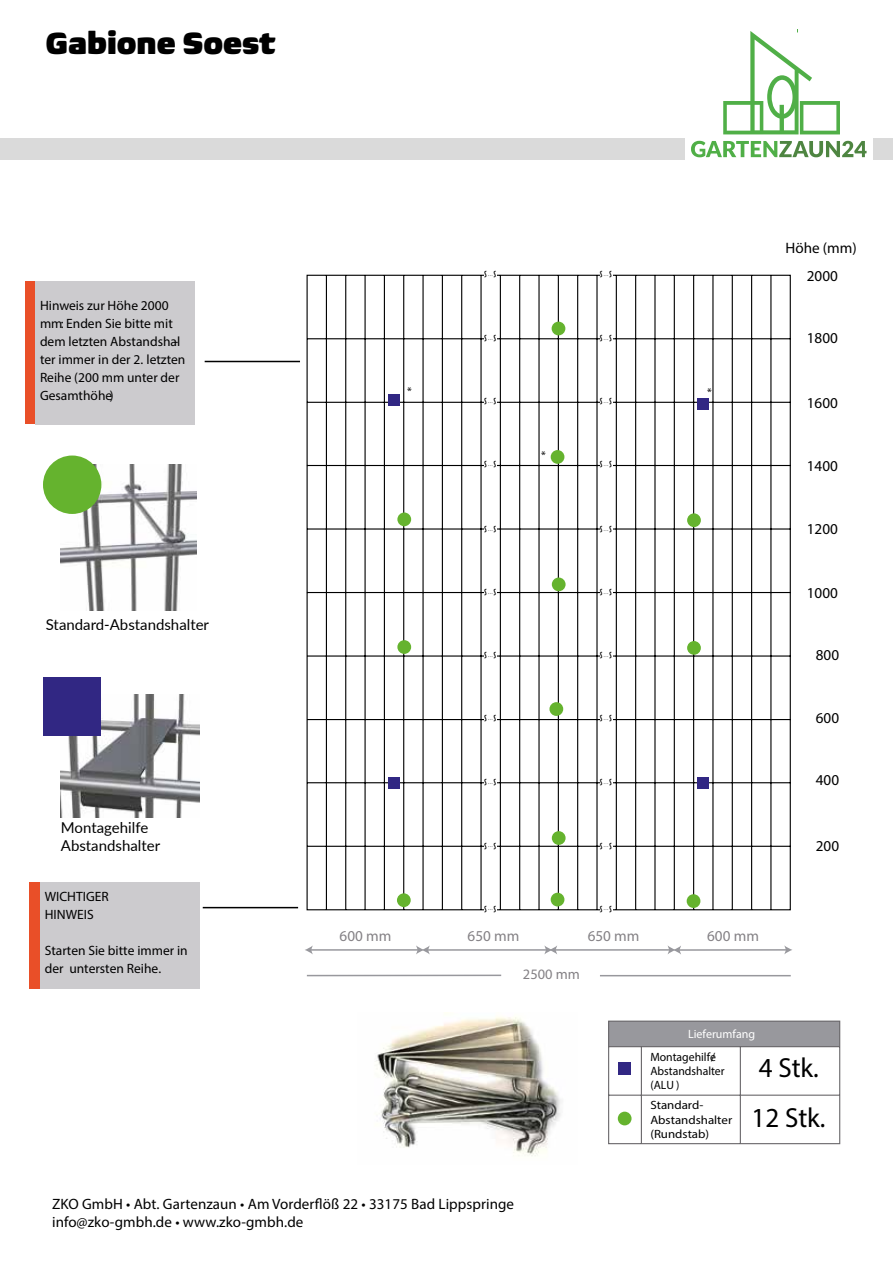
<style>
.page{position:relative;width:893px;height:1263px;background:#fff}
.page>*{position:absolute;margin:0;border:0;box-sizing:border-box;transform-origin:0 0}
.t1{font:900 31.5px "Biome Std";color:#000}
.t2{font:27.6px/49.9px "Myriad Pro";color:#000}
.t3{font:15.15px "Myriad Pro";color:#000}
.t4{font:15.15px "Myriad Pro";color:#848185}
.t5{font:15px/18px "Myriad Pro";letter-spacing:.005em;color:#000}
.t6{font:15px/18px "Lato";color:#000}
.t7{font:14.4px "Myriad Pro";color:#848185}
.t8{font:13.5px/18px "Myriad Pro";color:#000}
.t9{font:12px/14.4px "Myriad Pro";color:#000;scale:1.08 1}
.t10{font:12px/14.1px "Myriad Pro";color:#000}
.t11{font:12px "Myriad Pro";color:#fff}
.t12{font:11.4px "Myriad Pro";color:#000}
.t13{font:5.25px "Myriad Pro";color:#000}
</style>
<div class="page">
<div style="left:0;top:138px;width:685px;height:21px;background:#dadada"></div>
<svg style="left:691px;top:141px;width:175px;height:16px"></svg>
<svg style="left:723px;top:30px;width:117px;height:104px"></svg>
<div style="left:873px;top:138px;width:20px;height:21px;background:#dadada"></div>
<svg style="left:608px;top:1020px;width:233px;height:125px"></svg>
<div style="left:618px;top:1112px;width:13px;height:13px;background:#65b32e;border-radius:50%"></div>
<div style="left:26px;top:281px;width:11px;height:143px;background:#e94f28"></div>
<div style="left:29px;top:882px;width:11px;height:107px;background:#e94f28"></div>
<div style="left:35px;top:281px;width:160px;height:143px;background:#cccbce"></div>
<img style="left:375px;top:1016px;width:186px;height:140px">
<div style="left:40px;top:882px;width:160px;height:107px;background:#cccbce"></div>
<svg style="left:306px;top:274px;width:485px;height:637px"></svg>
<hr style="left:307px;top:974px;width:194px;height:2px;background:#98989d">
<hr style="left:310px;top:949px;width:108px;height:2px;background:#98989d">
<svg style="left:305px;top:945px;width:8px;height:9px"></svg>
<hr style="left:427px;top:949px;width:120px;height:2px;background:#98989d">
<svg style="left:416px;top:945px;width:14px;height:9px"></svg>
<hr style="left:600px;top:975px;width:191px;height:1px;background:#98989d">
<hr style="left:555px;top:949px;width:115px;height:2px;background:#98989d">
<hr style="left:679px;top:949px;width:108px;height:2px;background:#98989d">
<div style="left:388px;top:394px;width:12px;height:12px;background:#312783"></div>
<div style="left:697px;top:398px;width:12px;height:12px;background:#312783"></div>
<div style="left:388px;top:777px;width:12px;height:11px;background:#312783"></div>
<div style="left:697px;top:777px;width:12px;height:12px;background:#312783"></div>
<hr style="left:203px;top:907px;width:95px;height:1px;background:#000">
<hr style="left:205px;top:361px;width:95px;height:1px;background:#000">
<svg style="left:784px;top:945px;width:8px;height:9px"></svg>
<svg style="left:668px;top:946px;width:13px;height:8px"></svg>
<svg style="left:544px;top:945px;width:13px;height:9px"></svg>
<img style="left:60px;top:465px;width:137px;height:145px">
<div style="left:551px;top:450px;width:13px;height:14px;background:#65b32e;border-radius:50%"></div>
<div style="left:552px;top:577px;width:14px;height:14px;background:#65b32e;border-radius:50%"></div>
<div style="left:552px;top:831px;width:14px;height:14px;background:#65b32e;border-radius:50%"></div>
<div style="left:552px;top:322px;width:13px;height:13px;background:#65b32e;border-radius:50%"></div>
<div style="left:687px;top:894px;width:13px;height:14px;background:#65b32e;border-radius:50%"></div>
<div style="left:397px;top:640px;width:14px;height:14px;background:#65b32e;border-radius:50%"></div>
<div style="left:687px;top:641px;width:14px;height:14px;background:#65b32e;border-radius:50%"></div>
<div style="left:397px;top:512px;width:14px;height:14px;background:#65b32e;border-radius:50%"></div>
<div style="left:687px;top:513px;width:14px;height:14px;background:#65b32e;border-radius:50%"></div>
<div style="left:397px;top:893px;width:14px;height:14px;background:#65b32e;border-radius:50%"></div>
<div style="left:551px;top:893px;width:13px;height:13px;background:#65b32e;border-radius:50%"></div>
<div style="left:549px;top:702px;width:14px;height:14px;background:#65b32e;border-radius:50%"></div>
<div style="left:43px;top:455px;width:58px;height:59px;background:#65b32e;border-radius:50%"></div>
<img style="left:61px;top:694px;width:139px;height:124px">
<div style="left:43px;top:677px;width:57px;height:59px;background:#312783"></div>
<svg style="left:484px;top:905px;width:13px;height:6px"></svg>
<svg style="left:600px;top:905px;width:12px;height:6px"></svg>
<svg style="left:484px;top:842px;width:13px;height:7px"></svg>
<svg style="left:600px;top:842px;width:12px;height:7px"></svg>
<svg style="left:484px;top:779px;width:13px;height:7px"></svg>
<svg style="left:600px;top:779px;width:12px;height:7px"></svg>
<svg style="left:484px;top:715px;width:13px;height:6px"></svg>
<svg style="left:600px;top:715px;width:12px;height:6px"></svg>
<svg style="left:484px;top:652px;width:13px;height:6px"></svg>
<svg style="left:600px;top:652px;width:12px;height:6px"></svg>
<svg style="left:484px;top:589px;width:13px;height:6px"></svg>
<svg style="left:600px;top:589px;width:12px;height:6px"></svg>
<svg style="left:484px;top:526px;width:13px;height:6px"></svg>
<svg style="left:600px;top:526px;width:12px;height:6px"></svg>
<svg style="left:484px;top:461px;width:13px;height:7px"></svg>
<svg style="left:600px;top:461px;width:12px;height:7px"></svg>
<svg style="left:484px;top:398px;width:13px;height:7px"></svg>
<svg style="left:600px;top:398px;width:12px;height:7px"></svg>
<svg style="left:484px;top:335px;width:13px;height:7px"></svg>
<svg style="left:600px;top:335px;width:12px;height:7px"></svg>
<svg style="left:484px;top:274px;width:13px;height:3px"></svg>
<svg style="left:600px;top:274px;width:12px;height:3px"></svg>
<h1 class="t1" style="left:46px;top:22px;width:231px">Gabione Soest</h1>
<p class="t8" style="left:40px;top:296px;width:147px">Hinweis zur Höhe 2000 mm: Enden Sie bitte mit dem letzten Abstandshal&shy;ter immer in der 2. letzten<br>Reihe (200 mm unter der<br>Gesamthöhe)</p>
<p class="t6" style="left:46px;top:615px;width:165px">Standard-Abstandshalter</p>
<p class="t6" style="left:61px;top:818px;width:101px">Montagehilfe<br>Abstandshalter</p>
<p class="t8" style="left:45px;top:887px;width:65px">WICHTIGER<br>HINWEIS</p>
<p class="t8" style="left:45px;top:941px;width:144px">Starten Sie bitte immer in der untersten Reihe.</p>
<p class="t13" style="left:488px;top:271px;width:7px">…</p>
<p class="t13" style="left:603px;top:271px;width:7px">…</p>
<p class="t12" style="left:407px;top:384px;width:6px">*</p>
<p class="t13" style="left:488px;top:335px;width:7px">…</p>
<p class="t13" style="left:603px;top:335px;width:7px">…</p>
<p class="t13" style="left:488px;top:398px;width:7px">…</p>
<p class="t13" style="left:603px;top:398px;width:7px">…</p>
<p class="t12" style="left:541px;top:448px;width:6px">*</p>
<p class="t13" style="left:488px;top:461px;width:7px">…</p>
<p class="t13" style="left:603px;top:461px;width:7px">…</p>
<p class="t13" style="left:488px;top:525px;width:7px">…</p>
<p class="t13" style="left:603px;top:525px;width:7px">…</p>
<p class="t13" style="left:488px;top:589px;width:7px">…</p>
<p class="t13" style="left:603px;top:589px;width:7px">…</p>
<p class="t13" style="left:488px;top:652px;width:7px">…</p>
<p class="t13" style="left:603px;top:652px;width:7px">…</p>
<p class="t13" style="left:488px;top:715px;width:7px">…</p>
<p class="t13" style="left:603px;top:715px;width:7px">…</p>
<p class="t13" style="left:488px;top:779px;width:7px">…</p>
<p class="t13" style="left:603px;top:779px;width:7px">…</p>
<p class="t13" style="left:488px;top:842px;width:7px">…</p>
<p class="t13" style="left:603px;top:842px;width:7px">…</p>
<p class="t13" style="left:488px;top:905px;width:7px">…</p>
<p class="t13" style="left:603px;top:905px;width:7px">…</p>
<p class="t12" style="left:707px;top:385px;width:6px">*</p>
<p class="t4" style="left:340px;top:926px;width:53px">600 mm</p>
<p class="t4" style="left:468px;top:926px;width:53px">650 mm</p>
<p class="t4" style="left:588px;top:926px;width:53px">650 mm</p>
<p class="t4" style="left:707px;top:926px;width:53px">600 mm</p>
<p class="t7" style="left:523px;top:965px;width:58px">2500 mm</p>
<p class="t11" style="left:688px;top:1026px;width:69px">Lieferumfang</p>
<p class="t3" style="left:785px;top:238px;width:73px">Höhe (mm)</p>
<p class="t3" style="left:807px;top:267px;width:33px">2000</p>
<p class="t3" style="left:807px;top:328px;width:33px">1800</p>
<p class="t3" style="left:807px;top:393px;width:33px">1600</p>
<p class="t3" style="left:807px;top:456px;width:33px">1400</p>
<p class="t3" style="left:807px;top:519px;width:33px">1200</p>
<p class="t3" style="left:807px;top:584px;width:33px">1000</p>
<p class="t3" style="left:816px;top:646px;width:25px">800</p>
<p class="t3" style="left:816px;top:709px;width:25px">600</p>
<p class="t3" style="left:816px;top:770px;width:25px">400</p>
<p class="t3" style="left:816px;top:836px;width:25px">200</p>
<p class="t10" style="left:650px;top:1049px;width:76px">Montagehilfe/<br>Abstandshalter (ALU )</p>
<h2 class="t2" style="left:752px;top:1043px;width:75px">4 Stk.<br>12 Stk.</h2>
<p class="t9" style="left:650px;top:1098px;width:77px">Standard-<br>Abstandshalter (Rundstab)</p>
<p class="t5" style="left:52px;top:1194px;width:463px">ZKO GmbH • Abt. Gartenzaun • Am Vorderflöß 22 • 33175 Bad Lippspringe info@zko-gmbh.de • www.zko-gmbh.de</p>
</div>
